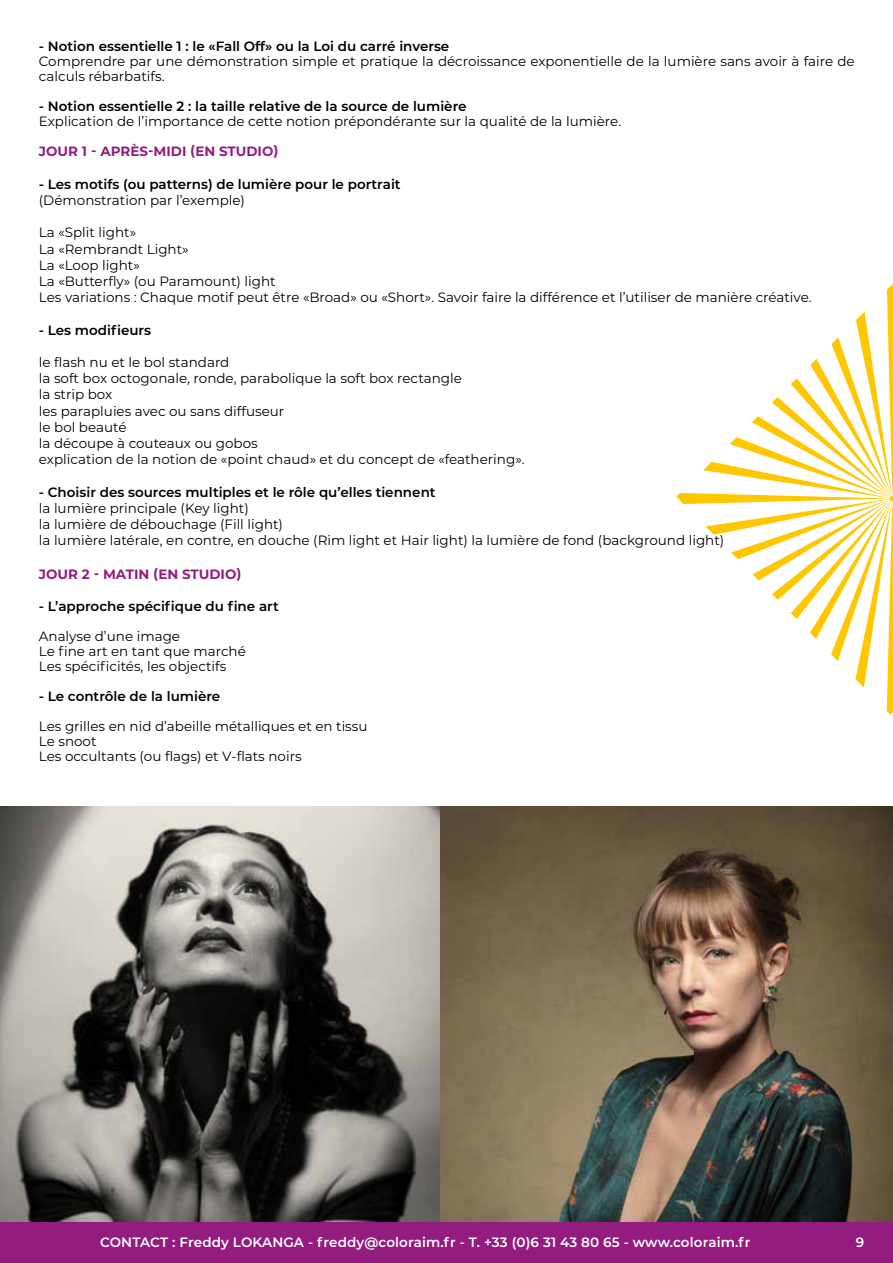
<style>
.page{position:relative;width:893px;height:1263px;background:#fff}
.page>*{position:absolute;margin:0;border:0;box-sizing:border-box;transform-origin:0 0}
.t1{font:13.5px/16.2px "Montserrat";color:#000}
.t2{font:600 13.5px "Montserrat";color:#000}
.t3{font:600 13.5px "Montserrat";letter-spacing:.01em;color:#fff}
.t4{font:700 13.5px "Montserrat";color:#941c80}
.t5{font:600 13.5px "Montserrat";color:#fefefe}
</style>
<div class="page">
<svg style="left:676px;top:284px;width:217px;height:431px"></svg>
<div style="left:0;top:1221px;width:893px;height:42px;background:#941c80"></div>
<img style="left:0;top:807px;width:893px;height:414px">
<p class="t2" style="left:39px;top:37px;width:412px">- Notion essentielle 1 : le «Fall Off» ou la Loi du carré inverse</p>
<p class="t1" style="left:39px;top:54px;width:817px;line-height:15px">Comprendre par une démonstration simple et pratique la décroissance exponentielle de la lumière sans avoir à faire de calculs rébarbatifs.</p>
<p class="t2" style="left:39px;top:97px;width:429px">- Notion essentielle 2 : la taille relative de la source de lumière</p>
<p class="t1" style="left:39px;top:113px;width:584px">Explication de l’importance de cette notion prépondérante sur la qualité de la lumière.</p>
<p class="t4" style="left:39px;top:142px;width:241px">JOUR 1 - APRÈS-MIDI (EN STUDIO)</p>
<p class="t2" style="left:39px;top:174px;width:363px">- Les motifs (ou patterns) de lumière pour le portrait</p>
<p class="t1" style="left:39px;top:192px;width:208px">(Démonstration par l’exemple)</p>
<p class="t1" style="left:39px;top:224px;width:774px">La «Split light»<br>La «Rembrandt Light»<br>La «Loop light»<br>La «Butterfly» (ou Paramount) light<br>Les variations : Chaque motif peut être «Broad» ou «Short». Savoir faire la différence et l’utiliser de manière créative.</p>
<p class="t2" style="left:39px;top:320px;width:114px">- Les modifieurs</p>
<p class="t1" style="left:39px;top:354px;width:487px">le flash nu et le bol standard<br>la soft box octogonale, ronde, parabolique la soft box rectangle<br>la strip box<br>les parapluies avec ou sans diffuseur<br>le bol beauté<br>la découpe à couteaux ou gobos<br>explication de la notion de «point chaud» et du concept de «feathering».</p>
<p class="t2" style="left:39px;top:482px;width:398px">- Choisir des sources multiples et le rôle qu’elles tiennent</p>
<p class="t1" style="left:39px;top:499px;width:687px">la lumière principale (Key light)<br>la lumière de débouchage (Fill light)<br>la lumière latérale, en contre, en douche (Rim light et Hair light) la lumière de fond (background light)</p>
<p class="t4" style="left:39px;top:565px;width:204px">JOUR 2 - MATIN (EN STUDIO)</p>
<p class="t2" style="left:39px;top:596px;width:241px">- L’approche spécifique du fine art</p>
<p class="t1" style="left:39px;top:628px;width:208px;line-height:15px">Analyse d’une image<br>Le fine art en tant que marché<br>Les spécificités, les objectifs</p>
<p class="t2" style="left:39px;top:686px;width:183px">- Le contrôle de la lumière</p>
<p class="t1" style="left:39px;top:718px;width:330px;line-height:15px">Les grilles en nid d’abeille métalliques et en tissu<br>Le snoot<br>Les occultants (ou flags) et V-flats noirs</p>
<p class="t3" style="left:100px;top:1233px;width:652px">CONTACT : Freddy LOKANGA - freddy@coloraim.fr - T. +33 (0)6 31 43 80 65 - www.coloraim.fr</p>
<p class="t5" style="left:856px;top:1233px;width:10px">9</p>
</div>
